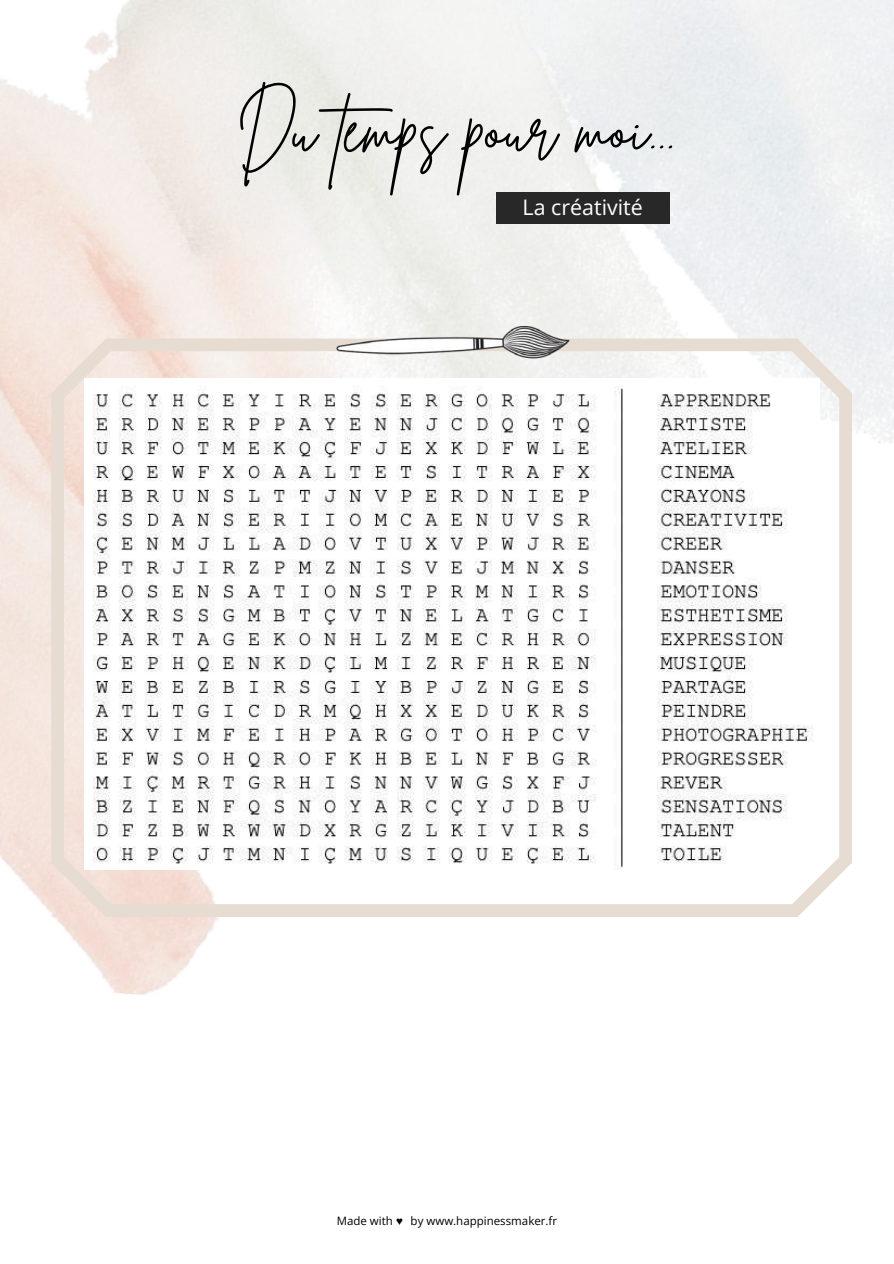
<style>
.page{position:relative;width:894px;height:1264px;background:#fff}
.page>*{position:absolute;margin:0;border:0;box-sizing:border-box;transform-origin:0 0}
.t1{font:65.85px "Brittany Signature";color:#000}
.t2{font:21.45px "Open Sans";color:#fff}
.t3{font:11.55px "Open Sans";color:#000}
.s1{font-family:"Arimo"}
</style>
<div class="page">
<img style="left:0;top:0;width:893px;height:995px">
<svg style="left:51px;top:338px;width:800px;height:579px"></svg>
<div style="left:495px;top:193px;width:174px;height:31px;background:#282828"></div>
<img style="left:84px;top:378px;width:735px;height:492px">
<img style="left:329px;top:318px;width:247px;height:48px">
<h1 class="t1" style="left:237px;top:86px;width:440px">Du temps pour moi...</h1>
<h2 class="t2" style="left:522px;top:192px;width:122px">La créativité</h2>
<p class="t3" style="left:336px;top:1212px;width:222px">Made with <span class="s1">♥</span> by www.happinessmaker.fr</p>
</div>
